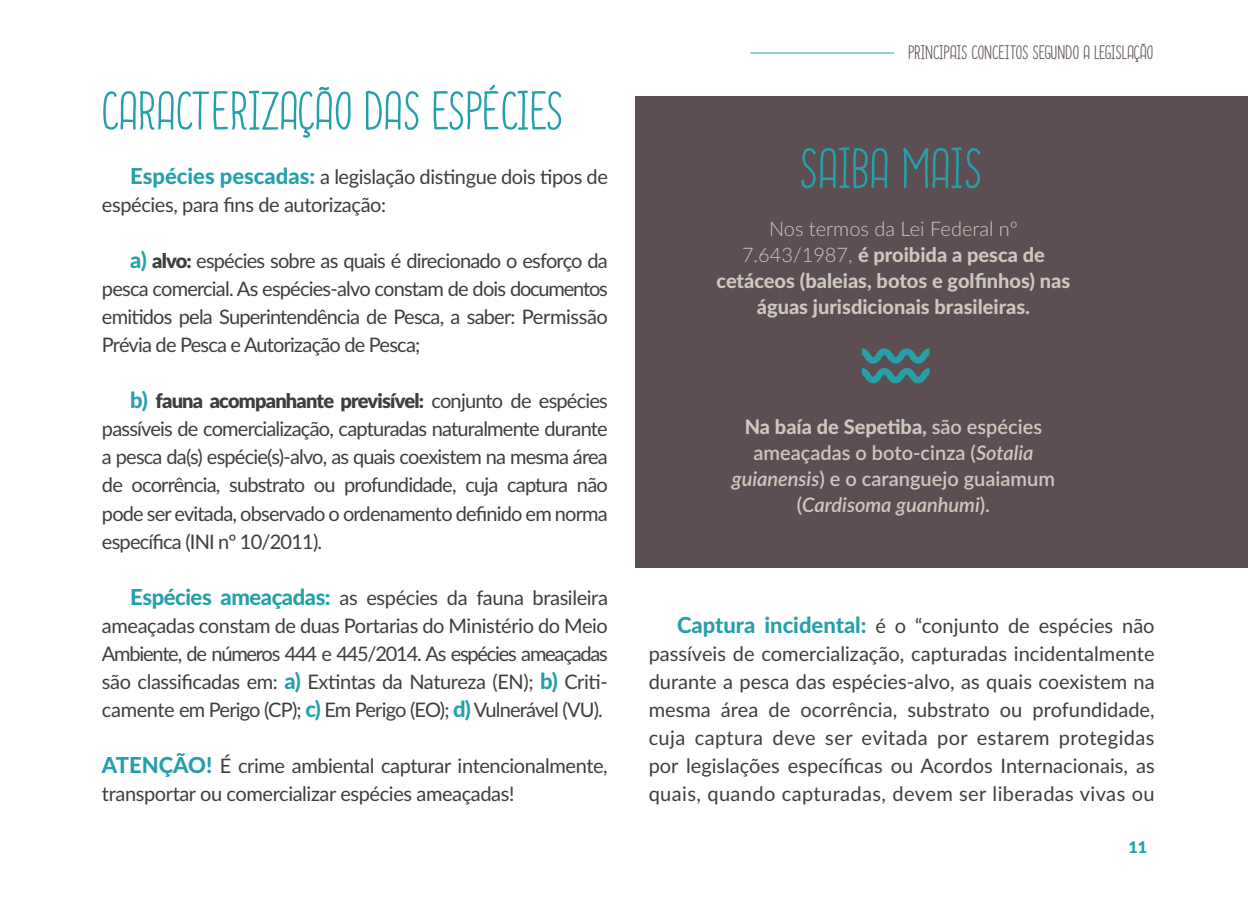
<style>
.page{position:relative;width:1248px;height:908px;background:#fff}
.page>*{position:absolute;margin:0;border:0;box-sizing:border-box;transform-origin:0 0}
.Título_Adendos{font:52px "Always Together";letter-spacing:.02em;color:#25a0aa}
.Títulos_2{font:50px "Always Together";letter-spacing:.01em;color:#25a0aa}
.Texto_Geral{font:20px/28px "Lato";letter-spacing:-.02em;color:#3e3e3f;text-align:justify}
.Adendos{font:800 20px/26px "Lato";color:#d0c7bf;text-align:center}
.Adendos-2{font:600 20px/26px "Lato";color:#d0c7bf;text-align:center}
.t1{font:18px "Always Together";color:#5c4f53}
.t2{font:900 16px "Lato";color:#25a0aa}
.s1{font-weight:800;font-size:22px;color:#25a0aa}
.s2{font-weight:900}
.s3{font-weight:300}
.s4{font-weight:800}
.s5{font-style:italic}
</style>
<div class="page">
<hr style="left:750px;top:52px;width:144px;height:1px;background:#25a0aa">
<div style="left:635px;top:96px;width:612px;height:471px;background:#5c4f53"></div>
<svg style="left:862px;top:348px;width:67px;height:35px"></svg>
<p class="Títulos_2" style="left:102px;top:72px;width:462px">CARACTERIZAÇÃO DAS ESPÉCIES</p>
<p class="Texto_Geral" style="left:102px;top:162px;width:507px;text-indent:28px"><span class="s1">Espécies pescadas:</span> a legislação distingue dois tipos de espécies, para fins de autorização:</p>
<p class="Texto_Geral" style="left:102px;top:246px;width:507px;text-indent:28px"><span class="s1">a)</span> <span class="s2">alvo:</span> espécies sobre as quais é direcionado o esforço da pesca comercial. As espécies-alvo constam de dois documentos emitidos pela Superintendência de Pesca, a saber: Permissão Prévia de Pesca e Autorização de Pesca;</p>
<p class="Texto_Geral" style="left:102px;top:386px;width:507px;text-indent:28px"><span class="s1">b)</span> <span class="s2">fauna acompanhante previsível:</span> conjunto de espécies passíveis de comercialização, capturadas naturalmente durante a pesca da(s) espécie(s)-alvo, as quais coexistem na mesma área de ocorrência, substrato ou profundidade, cuja captura não pode ser evitada, observado o ordenamento definido em norma específica (INI nº 10/2011).</p>
<p class="Texto_Geral" style="left:102px;top:582px;width:507px;text-indent:28px"><span class="s1">Espécies ameaçadas:</span> as espécies da fauna brasileira ameaçadas constam de duas Portarias do Ministério do Meio Ambiente, de números 444 e 445/2014. As espécies ameaçadas são classificadas em: <span class="s1">a)</span> Extintas da Natureza (EN); <span class="s1">b)</span> Criti&shy;camente em Perigo (CP); <span class="s1">c)</span> Em Perigo (EO); <span class="s1">d)</span> Vulnerável (VU).</p>
<p class="Texto_Geral" style="left:102px;top:750px;width:507px"><span class="s1">ATENÇÃO!</span> É crime ambiental capturar intencionalmente, transportar ou comercializar espécies ameaçadas!</p>
<p class="t1" style="left:908px;top:38px;width:246px">PRINCIPAIS CONCEITOS SEGUNDO A LEGISLAÇÃO</p>
<p class="Título_Adendos" style="left:800px;top:128px;width:183px">SAIBA MAIS</p>
<p class="Adendos" style="left:716px;top:215px;width:355px"><span class="s3">Nos termos da Lei Federal nº 7.643/1987,</span> é proibida a pesca de cetáceos (baleias, botos e golfinhos) nas águas jurisdicionais brasileiras.</p>
<p class="Adendos-2" style="left:731px;top:412px;width:324px"><span class="s4">Na baía de Sepetiba,</span> são espécies ameaçadas o boto-cinza (<span class="s5">Sotalia guianensis</span>) e o caranguejo guaiamum (<span class="s5">Cardisoma guanhumi</span>).</p>
<p class="Texto_Geral" style="left:648px;top:610px;width:507px;text-indent:28px"><span class="s1">Captura incidental:</span> é o “conjunto de espécies não passíveis de comercialização, capturadas incidentalmente durante a pesca das espécies-alvo, as quais coexistem na mesma área de ocorrência, substrato ou profundidade, cuja captura deve ser evitada por estarem protegidas por legislações específicas ou Acordos Internacionais, as quais, quando capturadas, devem ser liberadas vivas ou</p>
<p class="t2" style="left:1128px;top:834px;width:20px">11</p>
</div>
